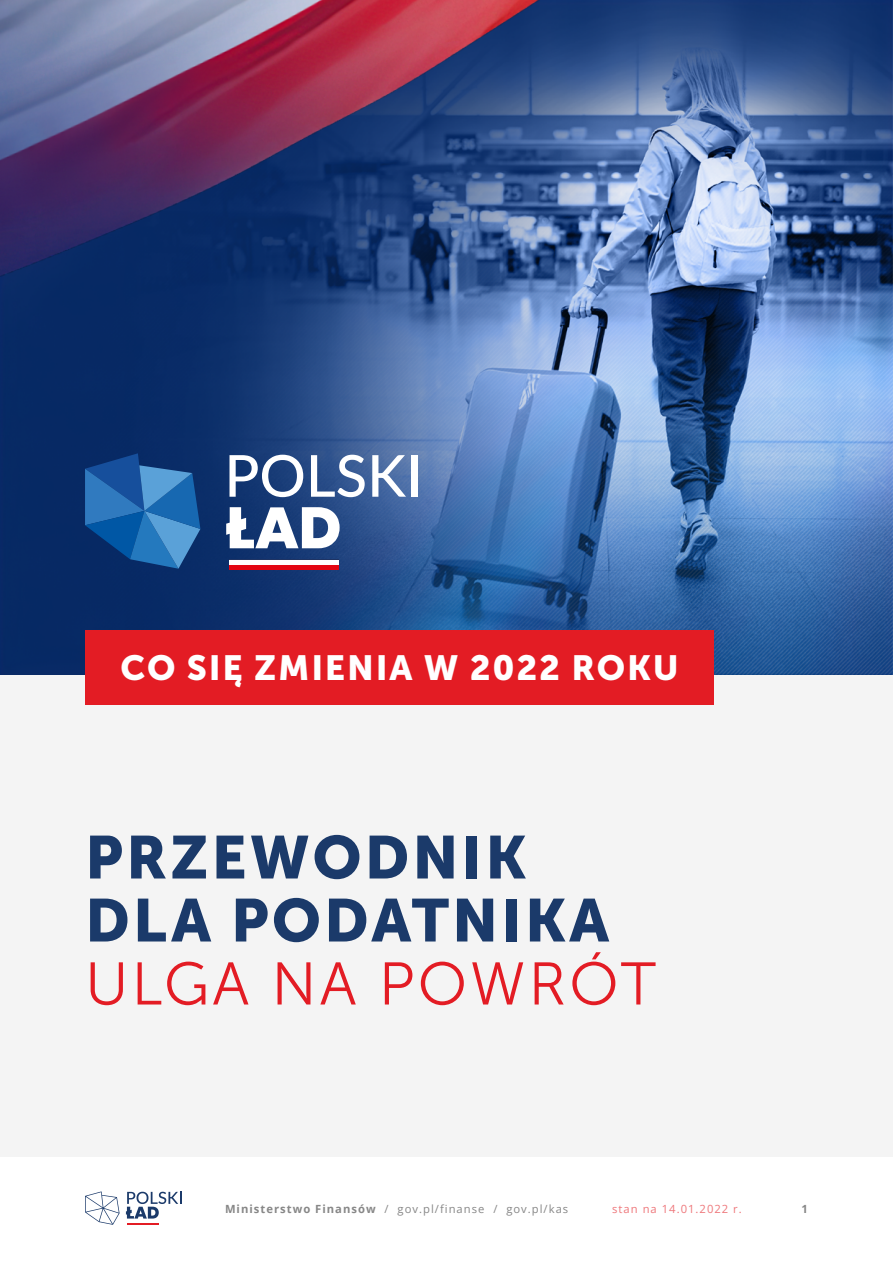
<style>
.page{position:relative;width:893px;height:1263px;background:#fff}
.page>*{position:absolute;margin:0;border:0;box-sizing:border-box;transform-origin:0 0}
.t1{font:60px/63px "Museo Sans 900";letter-spacing:.05em;color:#1b3a6a}
.t2{font:60px "Museo Sans 300";letter-spacing:.05em;color:#e31c24}
.t3{font:34.8px "Museo Sans 900";letter-spacing:.05em;color:#fff}
.t4{font:11.25px "Open Sans";letter-spacing:.09em;color:#878787}
.t5{font:11.25px "Open Sans";letter-spacing:.09em;color:#ee777b}
.t6{font:700 11.25px "Open Sans";color:#878787}
.s1{font-weight:700}
</style>
<div class="page">
<div style="left:0;top:0;width:893px;height:1157px;background:#f4f4f4"></div>
<svg style="left:85px;top:1191px;width:35px;height:34px"></svg>
<hr style="left:127px;top:1224px;width:32px;height:1px;background:#e31c24">
<svg style="left:126px;top:1192px;width:55px;height:26px"></svg>
<img style="left:0;top:0;width:893px;height:674px">
<img style="left:0;top:0;width:716px;height:337px">
<svg style="left:85px;top:453px;width:115px;height:116px;background:#2161a3"></svg>
<svg style="left:226px;top:507px;width:114px;height:41px"></svg>
<hr style="left:229px;top:559px;width:110px;height:1px;background:#1f3464">
<div style="left:229px;top:560px;width:110px;height:5px;background:#fff"></div>
<div style="left:229px;top:565px;width:110px;height:5px;background:#e30613"></div>
<svg style="left:229px;top:455px;width:74px;height:42px"></svg>
<svg style="left:311px;top:455px;width:54px;height:42px"></svg>
<svg style="left:372px;top:455px;width:34px;height:42px"></svg>
<div style="left:411px;top:455px;width:6px;height:42px;background:#fff"></div>
<div style="left:85px;top:630px;width:629px;height:75px;background:#e31c24"></div>
<h2 class="t3" style="left:120px;top:648px;width:560px">CO SIĘ ZMIENIA W 2022 ROKU</h2>
<h1 class="t1" style="left:85px;top:826px;width:525px">PRZEWODNIK<br>DLA PODATNIKA</h1>
<h1 class="t2" style="left:85px;top:951px;width:572px">ULGA NA POWRÓT</h1>
<p class="t4" style="left:225px;top:1201px;width:345px"><span class="s1">Ministerstwo Finansów</span> / gov.pl/finanse / gov.pl/kas</p>
<p class="t5" style="left:612px;top:1201px;width:131px">stan na 14.01.2022 r.</p>
<p class="t6" style="left:801px;top:1200px;width:8px">1</p>
</div>
